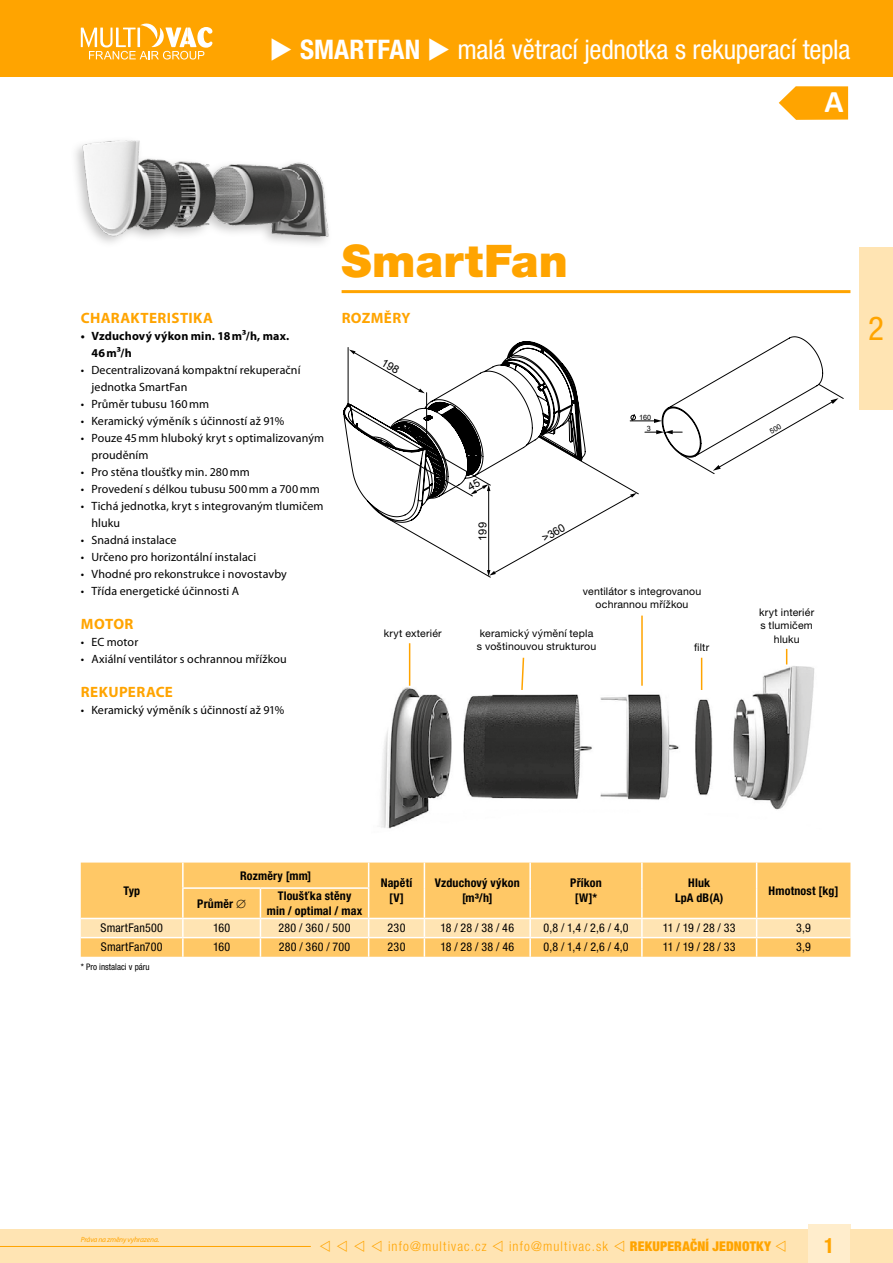
<style>
.page{position:relative;width:893px;height:1263px;background:#fff}
.page>*{position:absolute;margin:0;border:0;box-sizing:border-box;transform-origin:0 0}
.t1{font:900 45px "Helvetica Neue LT Pro";letter-spacing:.005em;color:#ffa400}
.t2{font:condensed 33px "Helvetica Neue LT Pro";color:#ffa400}
.t3{font:700 31.65px "Calibri";color:#fff}
.t4{font:condensed 27px "Helvetica Neue LT Pro";letter-spacing:-.01em;color:#fff}
.t5{font:700 condensed 21px "Helvetica Neue LT Pro";color:#ffa400}
.t6{font:700 15px "Myriad Pro";letter-spacing:.025em;color:#ffa400}
.t7{font:300 condensed 13.5px "Helvetica Neue LT Pro";letter-spacing:.08em;color:#ffa400}
.t8{font:12px/17px "Myriad Pro";letter-spacing:.005em;color:#000}
.t9{font:condensed 12px "Helvetica Neue LT Pro";letter-spacing:.02em;color:#000}
.t10{font:700 condensed 12px/15px "Helvetica Neue LT Pro";letter-spacing:.015em;color:#000;text-align:center}
.t11{font:700 12px/17px "Myriad Pro";letter-spacing:.01em;color:#000}
.t12{font:11.1px "Arial";color:#000}
.t13{font:10.5px/13.5px "Helvetica Neue LT Pro";letter-spacing:.015em;color:#000;text-align:center}
.t14{font:condensed 9px "Helvetica Neue LT Pro";color:#000}
.t15{font:italic 7.5px "Myriad Pro";letter-spacing:-.015em;color:#ffa400}
.t16{font:7.35px/11.1px "Arial";color:#000;text-align:right}
.s1{font-weight:700}
.s2{font-weight:900}
</style>
<div class="page">
<div style="left:0;top:0;width:893px;height:77px;background:#ffa400"></div>
<div style="left:859px;top:247px;width:34px;height:162px;background:#ffe4b3"></div>
<div style="left:808px;top:1225px;width:42px;height:38px;background:#ffedcc"></div>
<div style="left:850px;top:1229px;width:43px;height:34px;background:#ffe4b3"></div>
<div style="left:0;top:1229px;width:808px;height:34px;background:#ffe4b3"></div>
<hr style="left:0;top:1246px;width:311px;height:1px;background:#ffa400">
<svg style="left:81px;top:23px;width:131px;height:37px"></svg>
<hr style="left:342px;top:290px;width:508px;height:3px;background:#ffa400">
<div style="left:70px;top:135px;width:262px;height:114px;background:#706f6f;opacity:.4"></div>
<img style="left:81px;top:135px;width:248px;height:114px">
<svg style="left:779px;top:86px;width:69px;height:34px;background:#ffb022"></svg>
<img style="left:381px;top:661px;width:434px;height:168px">
<hr style="left:409px;top:643px;width:1px;height:43px;background:#ffa400">
<svg style="left:520px;top:657px;width:5px;height:34px"></svg>
<hr style="left:641px;top:616px;width:2px;height:70px;background:#ffa400">
<hr style="left:701px;top:658px;width:1px;height:32px;background:#ffa400">
<svg style="left:786px;top:649px;width:1px;height:15px"></svg>
<svg style="left:81px;top:862px;width:769px;height:95px;background:#ffcf7b"></svg>
<hr style="left:424px;top:888px;width:1px;height:30px;background:#fff">
<hr style="left:529px;top:888px;width:2px;height:30px;background:#fff">
<hr style="left:641px;top:888px;width:2px;height:30px;background:#fff">
<hr style="left:756px;top:888px;width:1px;height:30px;background:#fff">
<hr style="left:81px;top:918px;width:102px;height:1px;background:#fff">
<hr style="left:183px;top:918px;width:77px;height:1px;background:#fff">
<hr style="left:260px;top:918px;width:109px;height:1px;background:#fff">
<hr style="left:369px;top:918px;width:55px;height:1px;background:#fff">
<hr style="left:424px;top:918px;width:106px;height:1px;background:#fff">
<hr style="left:530px;top:918px;width:112px;height:1px;background:#fff">
<hr style="left:642px;top:918px;width:115px;height:1px;background:#fff">
<hr style="left:757px;top:918px;width:93px;height:1px;background:#fff">
<svg style="left:343px;top:336px;width:501px;height:242px"></svg>
<h3 class="t4" style="left:269px;top:34px;width:582px">◆ <span class="s1">SMARTFAN</span> ◆ malá větrací jednotka s rekuperací tepla</h3>
<h3 class="t3" style="left:824px;top:82px;width:21px">A</h3>
<p class="t6" style="left:81px;top:308px;width:134px">CHARAKTERISTIKA</p>
<p class="t11" style="left:91px;top:327px;width:199px;text-indent:-11px">• Vzduchový výkon min. 18m³/h, max.<br>46m³/h</p>
<p class="t8" style="left:91px;top:361px;width:211px;text-indent:-11px">• Decentralizovaná kompaktní rekuperační jednotka SmartFan</p>
<p class="t8" style="left:81px;top:395px;width:130px">• Průměr tubusu 160mm</p>
<p class="t8" style="left:81px;top:412px;width:205px">• Keramický výměník s účinností až 91%</p>
<p class="t8" style="left:91px;top:429px;width:234px;text-indent:-11px">• Pouze 45mm hluboký kryt s optimalizovaným prouděním</p>
<p class="t8" style="left:81px;top:464px;width:171px">• Pro stěna tloušťky min. 280mm</p>
<p class="t8" style="left:81px;top:481px;width:241px">• Provedení s délkou tubusu 500mm a 700mm</p>
<p class="t8" style="left:91px;top:498px;width:234px;text-indent:-11px">• Tichá jednotka, kryt s integrovaným tlumičem hluku</p>
<p class="t8" style="left:81px;top:532px;width:97px">• Snadná instalace</p>
<p class="t8" style="left:81px;top:549px;width:177px">• Určeno pro horizontální instalaci</p>
<p class="t8" style="left:81px;top:566px;width:208px">• Vhodné pro rekonstrukce i novostavby</p>
<p class="t8" style="left:81px;top:583px;width:160px">• Třída energetické účinnosti A</p>
<p class="t6" style="left:81px;top:614px;width:54px">MOTOR</p>
<p class="t8" style="left:81px;top:634px;width:59px">• EC motor</p>
<p class="t8" style="left:81px;top:651px;width:207px">• Axiální ventilátor s ochrannou mřížkou</p>
<p class="t6" style="left:81px;top:682px;width:94px">REKUPERACE</p>
<p class="t8" style="left:81px;top:702px;width:205px">• Keramický výměník s účinností až 91%</p>
<p class="t16" style="left:253px;top:648px;width:14px">160<br>3</p>
<h1 class="t1" style="left:342px;top:234px;width:228px">SmartFan</h1>
<p class="t6" style="left:342px;top:308px;width:70px">ROZMĚRY</p>
<p class="t16" style="left:639px;top:412px;width:14px">160<br>3</p>
<p class="t13" style="left:384px;top:626px;width:60px">kryt exteriér</p>
<p class="t12" style="left:475px;top:541px;width:20px;rotate:-90deg">199</p>
<p class="t12" style="left:539px;top:532px;width:26px;rotate:-30deg">&gt;360</p>
<p class="t13" style="left:583px;top:584px;width:120px">ventilátor s integrovanou ochrannou mřížkou</p>
<p class="t13" style="left:477px;top:626px;width:121px;text-align:left">keramický výmění tepla s voštinouvou strukturou</p>
<p class="t13" style="left:694px;top:640px;width:17px">filtr</p>
<p class="t13" style="left:759px;top:605px;width:57px">kryt interiér s tlumičem hluku</p>
<h2 class="t2" style="left:868px;top:309px;width:17px">2</h2>
<p class="t10" style="left:123px;top:883px;width:18px">Typ</p>
<p class="t10" style="left:240px;top:868px;width:73px">Rozměry [mm]</p>
<p class="t10" style="left:197px;top:896px;width:50px">Průměr ∅</p>
<p class="t10" style="left:267px;top:888px;width:97px">Tloušťka stěny<br>min / optimal / max</p>
<p class="t10" style="left:381px;top:875px;width:33px">Napětí [V]</p>
<p class="t10" style="left:435px;top:875px;width:86px">Vzduchový výkon [m³/h]</p>
<p class="t10" style="left:570px;top:875px;width:33px">Příkon [W]*</p>
<p class="t10" style="left:675px;top:875px;width:50px">Hluk<br>LpA dB(A)</p>
<p class="t10" style="left:769px;top:883px;width:71px">Hmotnost [kg]</p>
<p class="t9" style="left:101px;top:921px;width:64px">SmartFan500</p>
<p class="t9" style="left:213px;top:921px;width:19px">160</p>
<p class="t9" style="left:279px;top:921px;width:73px">280 / 360 / 500</p>
<p class="t9" style="left:388px;top:921px;width:19px">230</p>
<p class="t9" style="left:440px;top:921px;width:75px">18 / 28 / 38 / 46</p>
<p class="t9" style="left:543px;top:921px;width:87px">0,8 / 1,4 / 2,6 / 4,0</p>
<p class="t9" style="left:663px;top:921px;width:74px">11 / 19 / 28 / 33</p>
<p class="t9" style="left:796px;top:921px;width:16px">3,9</p>
<p class="t9" style="left:101px;top:940px;width:63px">SmartFan700</p>
<p class="t9" style="left:213px;top:940px;width:19px">160</p>
<p class="t9" style="left:279px;top:940px;width:73px">280 / 360 / 700</p>
<p class="t9" style="left:388px;top:940px;width:19px">230</p>
<p class="t9" style="left:440px;top:940px;width:75px">18 / 28 / 38 / 46</p>
<p class="t9" style="left:543px;top:940px;width:87px">0,8 / 1,4 / 2,6 / 4,0</p>
<p class="t9" style="left:663px;top:940px;width:74px">11 / 19 / 28 / 33</p>
<p class="t9" style="left:796px;top:940px;width:16px">3,9</p>
<p class="t14" style="left:81px;top:961px;width:70px">* Pro instalaci v páru</p>
<p class="t15" style="left:81px;top:1235px;width:80px">Práva na změny vyhrazena.</p>
<p class="t7" style="left:319px;top:1239px;width:469px">❖ ❖ ❖ ❖ info@multivac.cz ❖ info@multivac.sk ❖ <span class="s2">REKUPERAČNÍ JEDNOTKY</span> ❖</p>
<h3 class="t5" style="left:824px;top:1233px;width:12px">1</h3>
</div>
